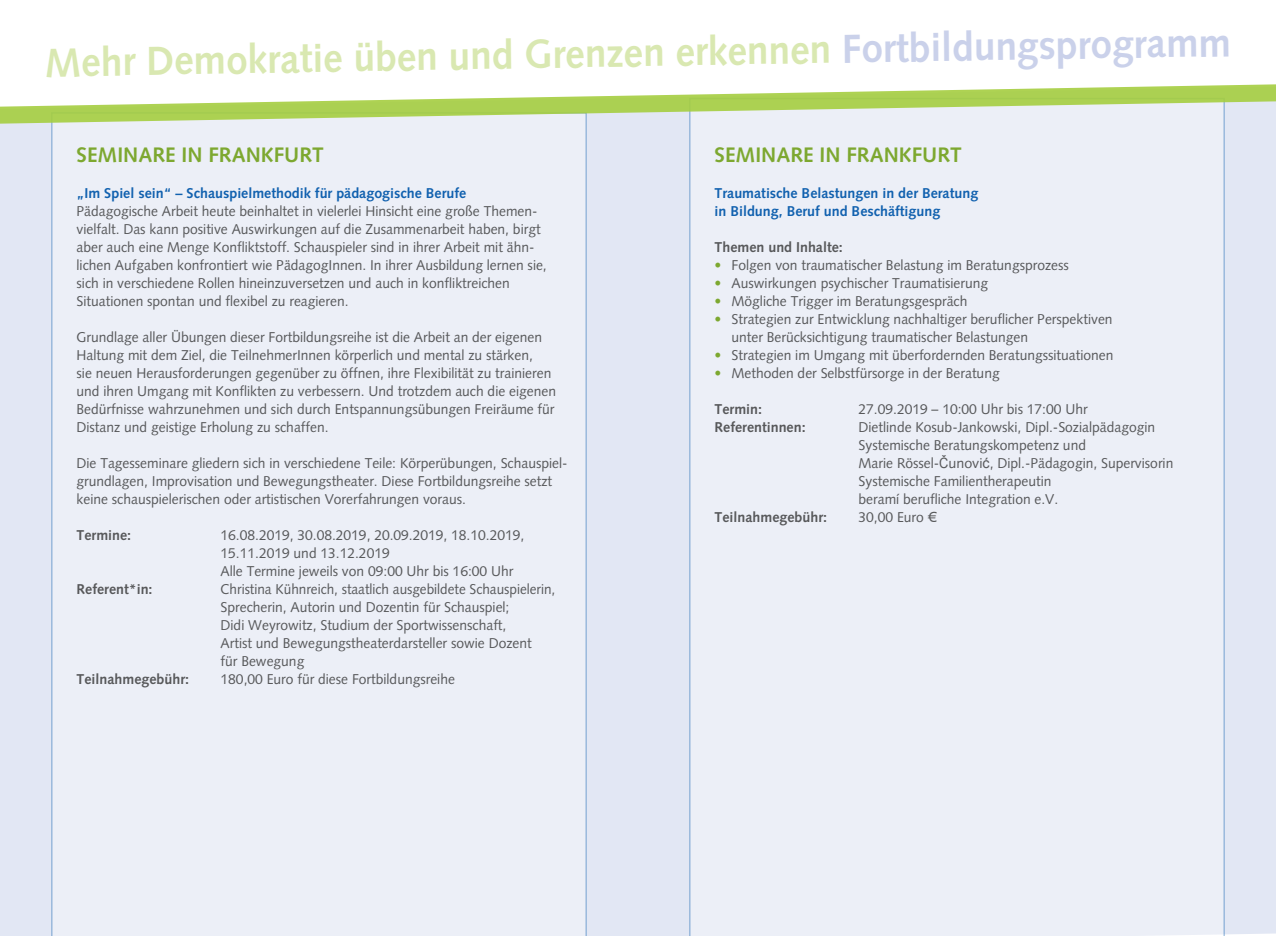
<style>
.page{position:relative;width:1276px;height:936px;background:#fff}
.page>*{position:absolute;margin:0;border:0;box-sizing:border-box;transform-origin:0 0}
.t1{font:700 40.5px "Syntax";color:#d9e8b1;scale:.96 1}
.t2{font:700 21px "Syntax";color:#7da830}
.t3{font:14.25px/18px "Syntax";color:#57585a}
.t4{font:14.25px/18px "Syntax";color:#57585a;scale:.95 1}
.t5{font:700 14.25px/18px "Syntax";color:#1161af}
.t6{font:700 14.25px "Syntax";color:#57585a}
.s1{color:#cad1ea}
.s2{color:#7da830}
.s3{font-family:"Arial"}
</style>
<div class="page">
<div style="left:0;top:124px;width:1276px;height:811px;background:#e2e7f4"></div>
<div style="left:51px;top:124px;width:536px;height:811px;background:#eceff7"></div>
<div style="left:689px;top:124px;width:536px;height:811px;background:#eceff7"></div>
<svg style="left:0;top:84px;width:1276px;height:40px"></svg>
<h1 class="t1" style="left:44px;top:39px;width:1237px;rotate:-1deg">Mehr Demokratie üben und Grenzen erkennen <span class="s1">Fortbildungsprogramm</span></h1>
<h2 class="t2" style="left:77px;top:143px;width:249px">SEMINARE IN FRANKFURT</h2>
<p class="t5" style="left:77px;top:184px;width:391px">„Im Spiel sein“ – Schauspielmethodik für pädagogische Berufe</p>
<p class="t3" style="left:77px;top:202px;width:472px">Pädagogische Arbeit heute beinhaltet in vielerlei Hinsicht eine große Themen&shy;vielfalt. Das kann positive Auswirkungen auf die Zusammenarbeit haben, birgt aber auch eine Menge Konfliktstoff. Schauspieler sind in ihrer Arbeit mit ähn&shy;lichen Aufgaben konfrontiert wie PädagogInnen. In ihrer Ausbildung lernen sie, sich in verschiedene Rollen hineinzuversetzen und auch in konfliktreichen Situationen spontan und flexibel zu reagieren.</p>
<p class="t3" style="left:77px;top:328px;width:481px">Grundlage aller Übungen dieser Fortbildungsreihe ist die Arbeit an der eigenen Haltung mit dem Ziel, die TeilnehmerInnen körperlich und mental zu stärken,<br>sie neuen Herausforderungen gegenüber zu öffnen, ihre Flexibilität zu trainieren und ihren Umgang mit Konflikten zu verbessern. Und trotzdem auch die eigenen Bedürfnisse wahrzunehmen und sich durch Entspannungsübungen Freiräume für Distanz und geistige Erholung zu schaffen.</p>
<p class="t3" style="left:77px;top:454px;width:492px">Die Tagesseminare gliedern sich in verschiedene Teile: Körperübungen, Schauspiel&shy;grundlagen, Improvisation und Bewegungstheater. Diese Fortbildungsreihe setzt keine schauspielerischen oder artistischen Vorerfahrungen voraus.</p>
<p class="t6" style="left:77px;top:527px;width:56px">Termine:</p>
<p class="t3" style="left:221px;top:526px;width:305px">16.08.2019, 30.08.2019, 20.09.2019, 18.10.2019,<br>15.11.2019 und 13.12.2019<br>Alle Termine jeweils von 09:00 Uhr bis 16:00 Uhr</p>
<p class="t6" style="left:77px;top:581px;width:78px">Referent*in:</p>
<p class="t4" style="left:221px;top:580px;width:354px">Christina Kühnreich, staatlich ausgebildete Schauspielerin, Sprecherin, Autorin und Dozentin für Schauspiel;<br>Didi Weyrowitz, Studium der Sportwissenschaft,<br>Artist und Bewegungstheaterdarsteller sowie Dozent<br>für Bewegung</p>
<p class="t6" style="left:77px;top:671px;width:114px">Teilnahmegebühr:</p>
<p class="t3" style="left:221px;top:670px;width:236px">180,00 Euro für diese Fortbildungsreihe</p>
<h2 class="t2" style="left:714px;top:143px;width:249px">SEMINARE IN FRANKFURT</h2>
<p class="t5" style="left:714px;top:184px;width:265px">Traumatische Belastungen in der Beratung in Bildung, Beruf und Beschäftigung</p>
<p class="t6" style="left:714px;top:239px;width:130px">Themen und Inhalte:</p>
<p class="t3" style="left:714px;top:256px;width:356px"><span class="s2">•</span> Folgen von traumatischer Belastung im Beratungsprozess</p>
<p class="t3" style="left:714px;top:274px;width:275px"><span class="s2">•</span> Auswirkungen psychischer Traumatisierung</p>
<p class="t3" style="left:714px;top:292px;width:254px"><span class="s2">•</span> Mögliche Trigger im Beratungsgespräch</p>
<p class="t3" style="left:731px;top:310px;width:382px;text-indent:-17px"><span class="s2">•</span> Strategien zur Entwicklung nachhaltiger beruflicher Perspektiven unter Berücksichtigung traumatischer Belastungen</p>
<p class="t3" style="left:714px;top:346px;width:400px"><span class="s2">•</span> Strategien im Umgang mit überfordernden Beratungssituationen</p>
<p class="t3" style="left:714px;top:364px;width:287px"><span class="s2">•</span> Methoden der Selbstfürsorge in der Beratung</p>
<p class="t6" style="left:714px;top:401px;width:49px">Termin:</p>
<p class="t3" style="left:858px;top:400px;width:230px">27.09.2019 – 10:00 Uhr bis 17:00 Uhr</p>
<p class="t6" style="left:714px;top:419px;width:93px">Referentinnen:</p>
<p class="t3" style="left:858px;top:418px;width:316px">Dietlinde Kosub-Jankowski, Dipl.-Sozialpädagogin Systemische Beratungskompetenz und<br>Marie Rössel-<span class="s3">Č</span>unovi<span class="s3">ć</span>, Dipl.-Pädagogin, Supervisorin Systemische Familientherapeutin<br>beramí berufliche Integration e.V.</p>
<p class="t6" style="left:714px;top:509px;width:114px">Teilnahmegebühr:</p>
<p class="t3" style="left:858px;top:508px;width:74px">30,00 Euro €</p>
</div>
